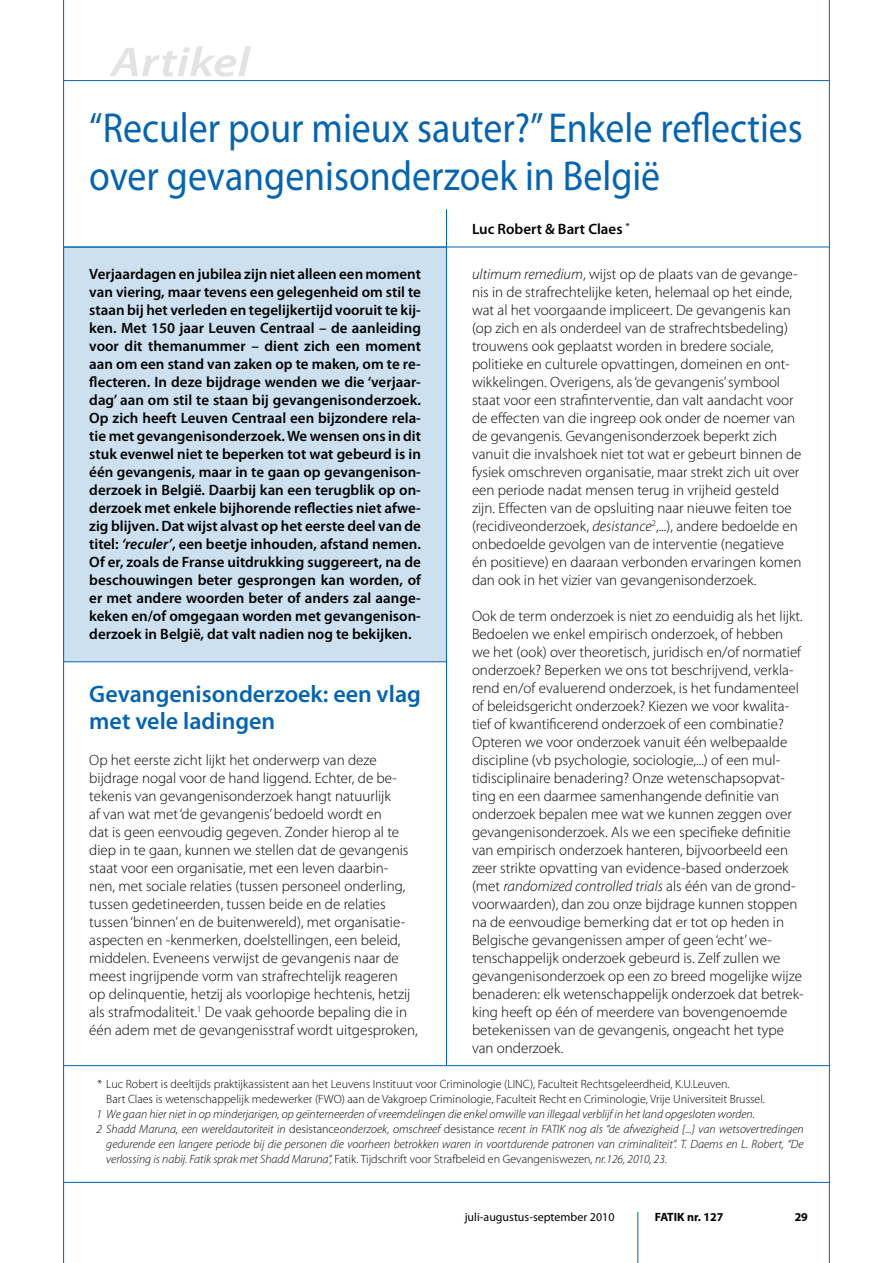
<style>
.page{position:relative;width:893px;height:1263px;background:#fff}
.page>*{position:absolute;margin:0;border:0;box-sizing:border-box;transform-origin:0 0}
.t1{font:42px/48px "Myriad Pro";color:#0664af;scale:.9 1}
.t2{font:italic 600 42px "Myriad Pro";color:#e3e3e4;scale:1.2 1}
.t3{font:600 24px/27px "Myriad Pro";color:#0664af}
.t4{font:300 15px/18px "Myriad Pro";color:#000}
.t5{font:600 15px/18px "Myriad Pro";color:#000;text-align:justify}
.t6{font:italic 300 12px "Myriad Pro";color:#000}
.t7{font:300 12px/15px "Myriad Pro";color:#000}
.t8{font:12px "Myriad Pro";color:#000}
.t9{font:700 12px "Myriad Pro";color:#000}
.s1{font-style:italic}
.s2{font-style:normal}
</style>
<div class="page">
<hr style="left:63px;top:0;width:1px;height:1263px;background:#0664af">
<hr style="left:829px;top:0;width:1px;height:1263px;background:#0664af">
<hr style="left:64px;top:80px;width:765px;height:1px;background:#0664af">
<hr style="left:64px;top:1182px;width:765px;height:1px;background:#0664af">
<hr style="left:638px;top:1212px;width:1px;height:51px;background:#0664af">
<div style="left:63px;top:247px;width:384px;height:415px;background:#cde0ef;border:1px solid #0664af"></div>
<hr style="left:446px;top:209px;width:1px;height:856px;background:#0664af">
<hr style="left:63px;top:247px;width:766px;height:1px;background:#0664af">
<hr style="left:64px;top:1065px;width:765px;height:1px;background:#0664af">
<h1 class="t2" style="left:111px;top:35px;width:118px">Artikel</h1>
<h1 class="t1" style="left:89px;top:103px;width:794px">“Reculer pour mieux sauter?” Enkele reflecties over gevangenisonderzoek in België</h1>
<p class="t5" style="left:472px;top:219px;width:159px">Luc Robert &amp; Bart Claes <sup>*</sup></p>
<p class="t4" style="left:472px;top:264px;width:331px"><span class="s1">ultimum remedium</span>, wijst op de plaats van de gevange&shy;nis in de strafrechtelijke keten, helemaal op het einde, wat al het voorgaande impliceert. De gevangenis kan (op zich en als onderdeel van de strafrechtsbedeling) trouwens ook geplaatst worden in bredere sociale, politieke en culturele opvattingen, domeinen en ont&shy;wikkelingen. Overigens, als ‘de gevangenis’ symbool staat voor een strafinterventie, dan valt aandacht voor de effecten van die ingreep ook onder de noemer van de gevangenis. Gevangenisonderzoek beperkt zich vanuit die invalshoek niet tot wat er gebeurt binnen de fysiek omschreven organisatie, maar strekt zich uit over een periode nadat mensen terug in vrijheid gesteld zijn. Effecten van de opsluiting naar nieuwe feiten toe (recidiveonderzoek, <span class="s1">desistance</span><sup>2</sup>,...), andere bedoelde en onbedoelde gevolgen van de interventie (negatieve én positieve) en daaraan verbonden ervaringen komen dan ook in het vizier van gevangenisonderzoek.</p>
<p class="t4" style="left:472px;top:606px;width:333px">Ook de term onderzoek is niet zo eenduidig als het lijkt.<br>Bedoelen we enkel empirisch onderzoek, of hebben we het (ook) over theoretisch, juridisch en/of normatief onderzoek? Beperken we ons tot beschrijvend, verkla&shy;rend en/of evaluerend onderzoek, is het fundamenteel of beleidsgericht onderzoek? Kiezen we voor kwalita&shy;tief of kwantificerend onderzoek of een combinatie?<br>Opteren we voor onderzoek vanuit één welbepaalde discipline (vb psychologie, sociologie,...) of een mul&shy;tidisciplinaire benadering? Onze wetenschapsopvat&shy;ting en een daarmee samenhangende definitie van onderzoek bepalen mee wat we kunnen zeggen over gevangenisonderzoek. Als we een specifieke definitie van empirisch onderzoek hanteren, bijvoorbeeld een zeer strikte opvatting van evidence-based onderzoek (met <span class="s1">randomized controlled trials</span> als één van de grond&shy;voorwaarden), dan zou onze bijdrage kunnen stoppen na de eenvoudige bemerking dat er tot op heden in Belgische gevangenissen amper of geen ‘echt’ we&shy;tenschappelijk onderzoek gebeurd is. Zelf zullen we gevangenisonderzoek op een zo breed mogelijke wijze benaderen: elk wetenschappelijk onderzoek dat betrek&shy;king heeft op één of meerdere van bovengenoemde betekenissen van de gevangenis, ongeacht het type van onderzoek.</p>
<p class="t7" style="left:106px;top:1077px;width:660px;text-indent:-9px">* Luc Robert is deeltijds praktijkassistent aan het Leuvens Instituut voor Criminologie (LINC), Faculteit Rechtsgeleerdheid, K.U.Leuven.<br>Bart Claes is wetenschappelijk medewerker (FWO) aan de Vakgroep Criminologie, Faculteit Recht en Criminologie, Vrije Universiteit Brussel.</p>
<p class="t6" style="left:97px;top:1107px;width:660px">1 We gaan hier niet in op minderjarigen, op geïnterneerden of vreemdelingen die enkel omwille van illegaal verblijf in het land opgesloten worden.</p>
<p class="t6" style="left:97px;top:1122px;width:709px">2 Shadd Maruna, een wereldautoriteit in <span class="s2">desistance</span>onderzoek, omschreef <span class="s2">desistance</span> recent in FATIK nog als “de afwezigheid [...] van wetsovertredingen</p>
<p class="t6" style="left:106px;top:1137px;width:699px">gedurende een langere periode bij die personen die voorheen betrokken waren in voortdurende patronen van criminaliteit”. T. Daems en L. Robert, “De</p>
<p class="t6" style="left:106px;top:1152px;width:562px">verlossing is nabij. Fatik sprak met Shadd Maruna”, <span class="s2">Fatik. Tijdschrift voor Strafbeleid en Gevangeniswezen</span>, nr.126, 2010, 23.</p>
<p class="t5" style="left:89px;top:265px;width:333px">Verjaardagen en jubilea zijn niet alleen een moment van viering, maar tevens een gelegenheid om stil te staan bij het verleden en tegelijkertijd vooruit te kij&shy;ken. Met 150 jaar Leuven Centraal – de aanleiding voor dit themanummer – dient zich een moment aan om een stand van zaken op te maken, om te re&shy;flecteren. In deze bijdrage wenden we die ‘verjaar&shy;dag’ aan om stil te staan bij gevangenisonderzoek.<br>Op zich heeft Leuven Centraal een bijzondere rela&shy;tie met gevangenisonderzoek. We wensen ons in dit stuk evenwel niet te beperken tot wat gebeurd is in één gevangenis, maar in te gaan op gevangenison&shy;derzoek in België. Daarbij kan een terugblik op on&shy;derzoek met enkele bijhorende reflecties niet afwe&shy;zig blijven. Dat wijst alvast op het eerste deel van de titel: <span class="s1">‘reculer’</span>, een beetje inhouden, afstand nemen.<br>Of er, zoals de Franse uitdrukking suggereert, na de beschouwingen beter gesprongen kan worden, of er met andere woorden beter of anders zal aange&shy;keken en/of omgegaan worden met gevangenison&shy;derzoek in België, dat valt nadien nog te bekijken.</p>
<h2 class="t3" style="left:89px;top:680px;width:333px">Gevangenisonderzoek: een vlag met vele ladingen</h2>
<p class="t4" style="left:89px;top:751px;width:330px">Op het eerste zicht lijkt het onderwerp van deze bijdrage nogal voor de hand liggend. Echter, de be&shy;tekenis van gevangenisonderzoek hangt natuurlijk<br>af van wat met ‘de gevangenis’ bedoeld wordt en<br>dat is geen eenvoudig gegeven. Zonder hierop al te diep in te gaan, kunnen we stellen dat de gevangenis staat voor een organisatie, met een leven daarbin&shy;nen, met sociale relaties (tussen personeel onderling, tussen gedetineerden, tussen beide en de relaties tussen ‘binnen’ en de buitenwereld), met organisatie&shy;aspecten en -kenmerken, doelstellingen, een beleid, middelen. Eveneens verwijst de gevangenis naar de meest ingrijpende vorm van strafrechtelijk reageren<br>op delinquentie, hetzij als voorlopige hechtenis, hetzij als strafmodaliteit.<sup>1</sup> De vaak gehoorde bepaling die in één adem met de gevangenisstraf wordt uitgesproken,</p>
<p class="t8" style="left:465px;top:1209px;width:151px">juli-augustus-september 2010</p>
<p class="t9" style="left:655px;top:1209px;width:70px">FATIK nr. 127</p>
<p class="t9" style="left:795px;top:1209px;width:15px">29</p>
</div>
